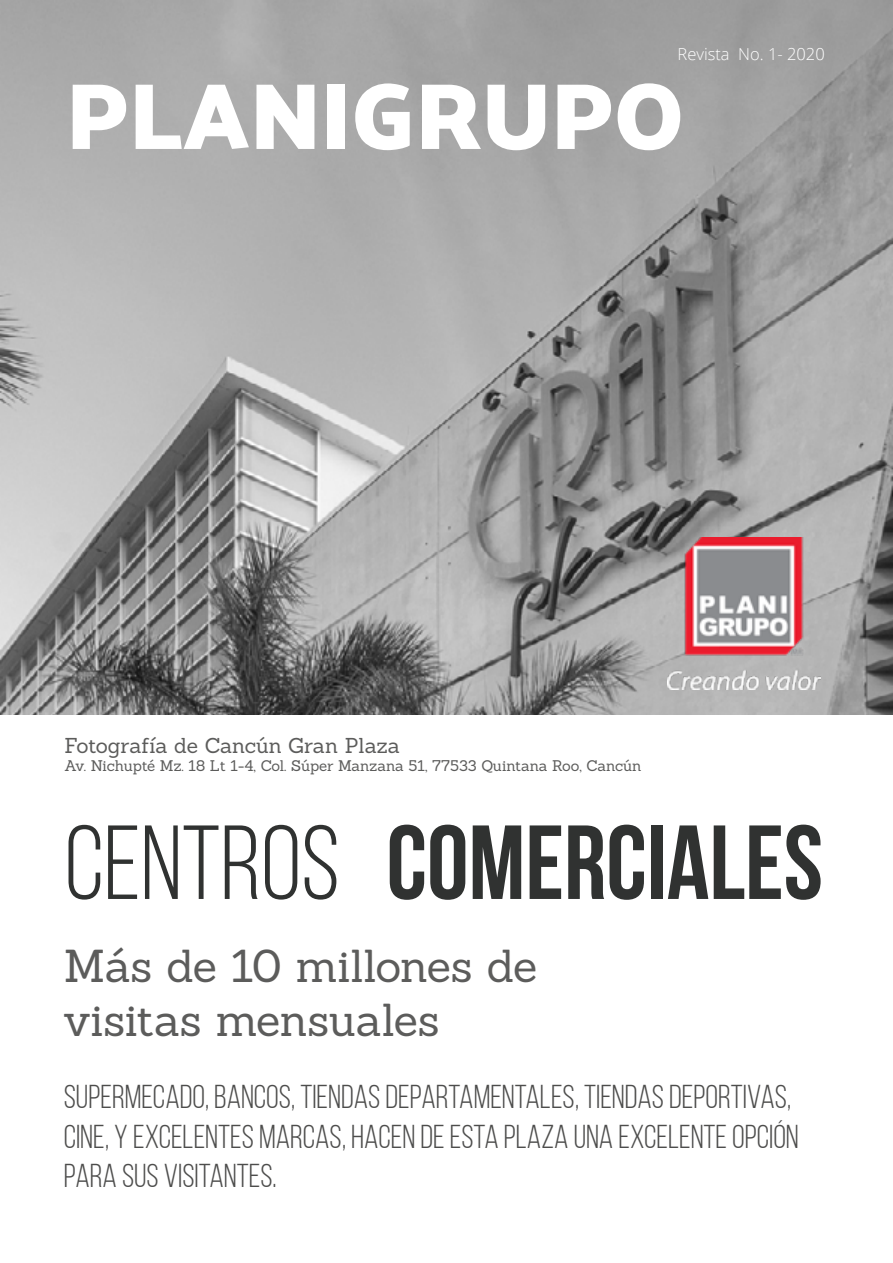
<style>
.page{position:relative;width:893px;height:1263px;background:#fff}
.page>*{position:absolute;margin:0;border:0;box-sizing:border-box;transform-origin:0 0}
.t1{font:700 105px "Bebas Neue";color:#303231}
.t2{font:700 94.5px "Palanquin Dark";color:#fff}
.t3{font:45px/54px "Sanchez";letter-spacing:-.01em;color:#5c5c5b}
.t4{font:33px/39.6px "Bebas Neue";color:#4d4d4c}
.t5{font:21px "Sanchez";letter-spacing:-.005em;color:#5c5c5b}
.t6{font:300 16.5px "Open Sans";color:#fff}
.t7{font:15px "Sanchez";letter-spacing:-.005em;color:#5c5c5b}
.s1{font-weight:400}
</style>
<div class="page">
<img style="left:0;top:0;width:893px;height:714px">
<img style="left:668px;top:537px;width:153px;height:152px">
<p class="t6" style="left:678px;top:43px;width:149px">Revista No. 1- 2020</p>
<h2 class="t2" style="left:66px;top:61px;width:619px">PLANIGRUPO</h2>
<p class="t5" style="left:65px;top:731px;width:337px">Fotografía de Cancún Gran Plaza</p>
<p class="t7" style="left:65px;top:755px;width:578px">Av. Nichupté Mz. 18 Lt 1-4, Col. Súper Manzana 51, 77533 Quintana Roo, Cancún</p>
<h1 class="t1" style="left:65px;top:805px;width:760px"><span class="s1">CENTROS</span> COMERCIALES</h1>
<h3 class="t3" style="left:64px;top:938px;width:475px">Más de 10 millones de visitas mensuales</h3>
<p class="t4" style="left:64px;top:1077px;width:736px">SUPERMECADO, BANCOS, TIENDAS DEPARTAMENTALES, TIENDAS DEPORTIVAS,<br>CINE, Y EXCELENTES MARCAS, HACEN DE ESTA PLAZA UNA EXCELENTE OPCIÓN<br>PARA SUS VISITANTES.</p>
</div>
